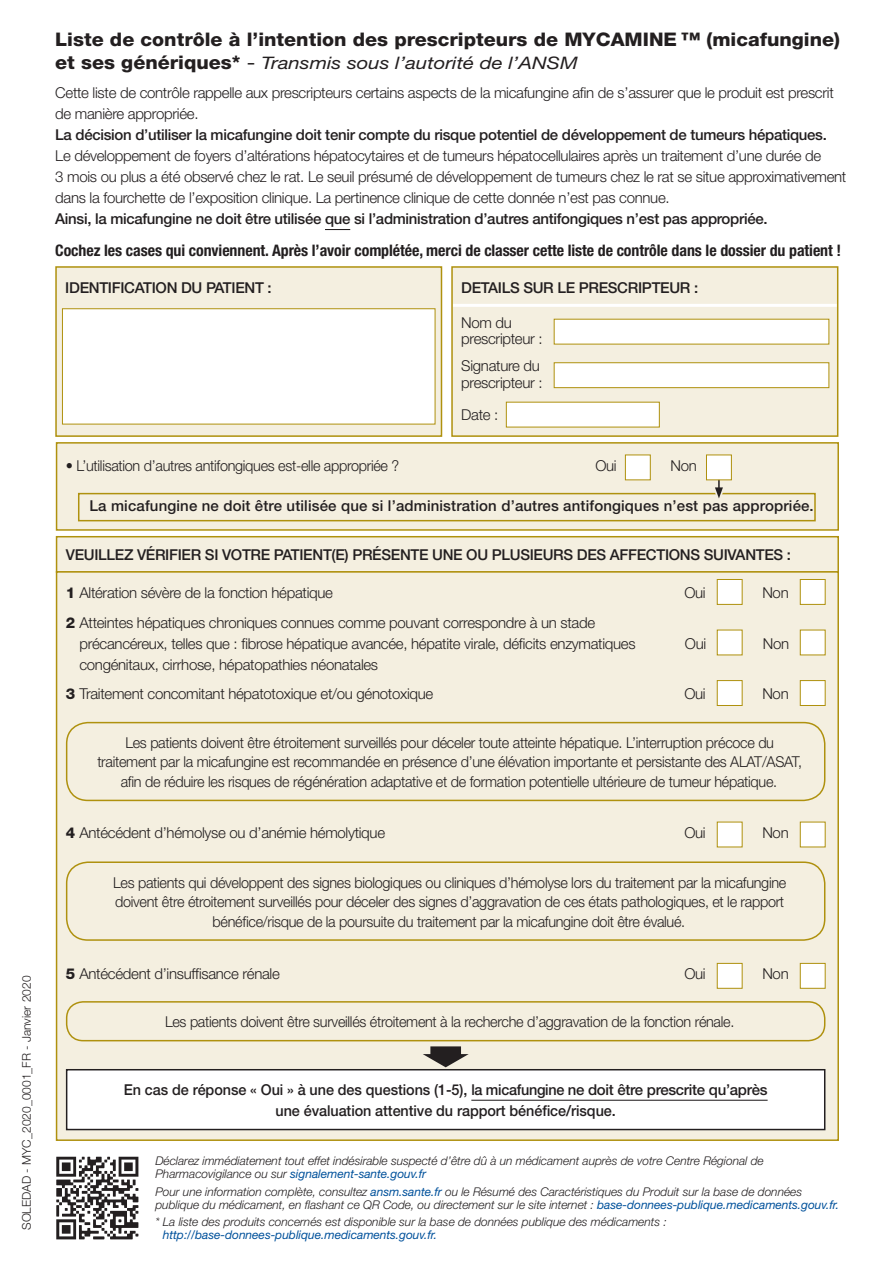
<style>
.page{position:relative;width:893px;height:1263px;background:#fff}
.page>*{position:absolute;margin:0;border:0;box-sizing:border-box;transform-origin:0 0}
.t1{font:800 18.75px "Helvetica Neue";color:#231f20;scale:1.05 1}
.t2{font:italic 17.25px "Helvetica Neue";color:#231f20;scale:1.18 1}
.t3{font:700 condensed 15.9px "Helvetica Neue";letter-spacing:-.005em;color:#231f20}
.t4{font:300 15px/21px "Helvetica Neue";letter-spacing:-.02em;color:#231f20}
.t5{font:300 15px/19.5px "Helvetica Neue";letter-spacing:-.02em;color:#231f20;text-align:center;scale:.96 1}
.t6{font:500 15px "Helvetica Neue";letter-spacing:-.02em;color:#231f20}
.t7{font:500 15px/21px "Helvetica Neue";letter-spacing:-.02em;color:#231f20;text-align:center;scale:.96 1}
.t8{font:500 15px "Helvetica Neue";letter-spacing:.01em;color:#231f20}
.t9{font:italic 300 12px/13px "Helvetica Neue";letter-spacing:-.005em;color:#231f20}
.t10{font:italic 12px "Helvetica Neue";letter-spacing:-.005em;color:#01519b}
.t11{font:300 12px "Helvetica Neue";color:#231f20}
.s1{font-weight:800;font-style:normal;font-size:18.75px}
.s2{font-family:"Helvetica Neue East A";font-style:normal;font-size:18.75px}
.s3{font-weight:800}
.s4{font-weight:400;color:#01519b}
</style>
<div class="page">
<div style="left:55px;top:536px;width:784px;height:34px;background:#f4efe0"></div>
<svg style="left:55px;top:442px;width:784px;height:89px;background:#f0ead5"></svg>
<div style="left:55px;top:570px;width:784px;height:571px;background:#f4efe0"></div>
<div style="left:56px;top:267px;width:385px;height:169px;background:#f4efe0"></div>
<div style="left:55px;top:266px;width:387px;height:171px;border:2px solid #af910e"></div>
<div style="left:452px;top:267px;width:386px;height:169px;background:#f4efe0"></div>
<hr style="left:453px;top:304px;width:384px;height:3px;background:#fff">
<div style="left:451px;top:266px;width:387px;height:171px;border:2px solid #af910e"></div>
<div style="left:62px;top:308px;width:373px;height:116px;background:#fff;border:1px solid #af910e"></div>
<div style="left:554px;top:319px;width:275px;height:25px;background:#fff"></div>
<div style="left:554px;top:362px;width:275px;height:26px;background:#fff;border:1px solid #af910e"></div>
<div style="left:506px;top:402px;width:154px;height:25px;background:#fff"></div>
<div style="left:800px;top:579px;width:25px;height:26px;background:#fff;border:1px solid #af910e"></div>
<div style="left:800px;top:630px;width:25px;height:25px;background:#fff"></div>
<div style="left:800px;top:680px;width:25px;height:26px;background:#fff;border:1px solid #af910e"></div>
<div style="left:800px;top:822px;width:25px;height:25px;background:#fff"></div>
<div style="left:800px;top:963px;width:25px;height:25px;background:#fff;border:1px solid #af910e"></div>
<div style="left:717px;top:579px;width:25px;height:26px;background:#fff;border:1px solid #af910e"></div>
<div style="left:717px;top:630px;width:25px;height:25px;background:#fff"></div>
<div style="left:717px;top:680px;width:25px;height:26px;background:#fff;border:1px solid #af910e"></div>
<div style="left:717px;top:822px;width:25px;height:25px;background:#fff"></div>
<div style="left:717px;top:963px;width:25px;height:25px;background:#fff;border:1px solid #af910e"></div>
<svg style="left:325px;top:229px;width:25px;height:1px"></svg>
<div style="left:625px;top:455px;width:26px;height:25px;background:#fff;border:1px solid #af910e"></div>
<svg style="left:65px;top:721px;width:761px;height:81px;background:#f1ebd7"></svg>
<svg style="left:65px;top:1068px;width:761px;height:63px;background:#6e6a65"></svg>
<div style="left:65px;top:861px;width:761px;height:80px;background:#f4efe0"></div>
<div style="left:67px;top:1002px;width:758px;height:39px;background:#f4efe0;border-radius:16px"></div>
<div style="left:66px;top:1001px;width:759px;height:40px;border:2px solid #af910e;border-radius:16px"></div>
<img style="left:56px;top:1156px;width:83px;height:83px">
<div style="left:78px;top:493px;width:738px;height:28px;border:2px solid #af910e"></div>
<svg style="left:714px;top:480px;width:10px;height:23px"></svg>
<div style="left:706px;top:455px;width:26px;height:25px;background:#fff;border:1px solid #af910e"></div>
<svg style="left:67px;top:1046px;width:758px;height:83px"></svg>
<p class="t11" style="left:19px;top:1230px;width:256px;rotate:-90deg">SOLEDAD - MYC_2020_0001_FR - Janvier 2020</p>
<p class="t1" style="left:55px;top:28px;width:749px">Liste de contrôle à l’intention des prescripteurs de MYCAMINE ™ (micafungine)</p>
<p class="t2" style="left:55px;top:52px;width:444px"><span class="s1">et ses génériques*</span> <span class="s2">-</span> Transmis sous l’autorité de l’ANSM</p>
<p class="t4" style="left:55px;top:82px;width:780px">Cette liste de contrôle rappelle aux prescripteurs certains aspects de la micafungine afin de s’assurer que le produit est prescrit de manière appropriée.</p>
<p class="t6" style="left:55px;top:126px;width:773px">La décision d’utiliser la micafungine doit tenir compte du risque potentiel de développement de tumeurs hépatiques.</p>
<p class="t4" style="left:55px;top:145px;width:793px">Le développement de foyers d’altérations hépatocytaires et de tumeurs hépatocellulaires après un traitement d’une durée de<br>3 mois ou plus a été observé chez le rat. Le seuil présumé de développement de tumeurs chez le rat se situe approximativement dans la fourchette de l’exposition clinique. La pertinence clinique de cette donnée n’est pas connue.</p>
<p class="t6" style="left:55px;top:210px;width:714px">Ainsi, la micafungine ne doit être utilisée que si l’administration d’autres antifongiques n’est pas appropriée.</p>
<p class="t3" style="left:55px;top:241px;width:787px">Cochez les cases qui conviennent. Après l’avoir complétée, merci de classer cette liste de contrôle dans le dossier du patient !</p>
<p class="t6" style="left:65px;top:279px;width:208px">IDENTIFICATION DU PATIENT :</p>
<p class="t6" style="left:461px;top:279px;width:238px">DETAILS SUR LE PRESCRIPTEUR :</p>
<p class="t4" style="left:461px;top:314px;width:83px;line-height:16.5px">Nom du prescripteur :</p>
<p class="t4" style="left:461px;top:357px;width:83px;line-height:16.5px">Signature du prescripteur :</p>
<p class="t4" style="left:461px;top:403px;width:39px">Date :</p>
<p class="t5" style="left:66px;top:456px;width:349px">• L’utilisation d’autres antifongiques est-elle appropriée ?</p>
<p class="t4" style="left:595px;top:455px;width:23px">Oui</p>
<p class="t4" style="left:670px;top:455px;width:28px">Non</p>
<p class="t8" style="left:90px;top:497px;width:726px">La micafungine ne doit être utilisée que si l’administration d’autres antifongiques n’est pas appropriée.</p>
<p class="t6" style="left:66px;top:546px;width:727px">VEUILLEZ VÉRIFIER SI VOTRE PATIENT(E) PRÉSENTE UNE OU PLUSIEURS DES AFFECTIONS SUIVANTES :</p>
<p class="t4" style="left:66px;top:582px;width:269px"><span class="s3">1</span> Altération sévère de la fonction hépatique</p>
<p class="t4" style="left:684px;top:582px;width:23px">Oui</p>
<p class="t4" style="left:762px;top:582px;width:28px">Non</p>
<p class="t4" style="left:79px;top:611px;width:558px;text-indent:-14px"><span class="s3">2</span> Atteintes hépatiques chroniques connues comme pouvant correspondre à un stade précancéreux, telles que : fibrose hépatique avancée, hépatite virale, déficits enzymatiques</p>
<p class="t4" style="left:685px;top:632px;width:23px">Oui</p>
<p class="t4" style="left:763px;top:632px;width:28px">Non</p>
<p class="t4" style="left:66px;top:649px;width:369px;line-height:29.5px;text-indent:14px">congénitaux, cirrhose, hépatopathies néonatales<br><span class="s3">3</span> Traitement concomitant hépatotoxique et/ou génotoxique</p>
<p class="t4" style="left:684px;top:683px;width:23px">Oui</p>
<p class="t4" style="left:762px;top:683px;width:28px">Non</p>
<p class="t5" style="left:97px;top:732px;width:736px">Les patients doivent être étroitement surveillés pour déceler toute atteinte hépatique. L’interruption précoce du traitement par la micafungine est recommandée en présence d’une élévation importante et persistante des ALAT/ASAT, afin de réduire les risques de régénération adaptative et de formation potentielle ultérieure de tumeur hépatique.</p>
<p class="t4" style="left:66px;top:822px;width:321px"><span class="s3">4</span> Antécédent d’hémolyse ou d’anémie hémolytique</p>
<p class="t4" style="left:684px;top:822px;width:23px">Oui</p>
<p class="t4" style="left:762px;top:822px;width:28px">Non</p>
<p class="t5" style="left:113px;top:872px;width:703px">Les patients qui développent des signes biologiques ou cliniques d’hémolyse lors du traitement par la micafungine doivent être étroitement surveillés pour déceler des signes d’aggravation de ces états pathologiques, et le rapport bénéfice/risque de la poursuite du traitement par la micafungine doit être évalué.</p>
<p class="t4" style="left:66px;top:962px;width:216px"><span class="s3">5</span> Antécédent d’insuffisance rénale</p>
<p class="t4" style="left:684px;top:962px;width:23px">Oui</p>
<p class="t4" style="left:762px;top:962px;width:28px">Non</p>
<p class="t5" style="left:165px;top:1012px;width:595px">Les patients doivent être surveillés étroitement à la recherche d’aggravation de la fonction rénale.</p>
<p class="t7" style="left:124px;top:1079px;width:672px">En cas de réponse « Oui » à une des questions (1-5), la micafungine ne doit être prescrite qu’après une évaluation attentive du rapport bénéfice/risque.</p>
<p class="t9" style="left:155px;top:1154px;width:610px">Déclarez immédiatement tout effet indésirable suspecté d’être dû à un médicament auprès de votre Centre Régional de<br>Pharmacovigilance ou sur <span class="s4">signalement-sante.gouv.fr</span></p>
<p class="t9" style="left:155px;top:1185px;width:685px">Pour une information complète, consultez <span class="s4">ansm.sante.fr</span> ou le Résumé des Caractéristiques du Produit sur la base de données publique du médicament, en flashant ce QR Code, ou directement sur le site internet : <span class="s4">base-donnees-publique.medicaments.gouv.fr.</span></p>
<p class="t9" style="left:155px;top:1215px;width:513px">* La liste des produits concernés est disponible sur la base de données publique des médicaments :</p>
<p class="t10" style="left:163px;top:1228px;width:276px">http://base-donnees-publique.medicaments.gouv.fr.</p>
</div>
